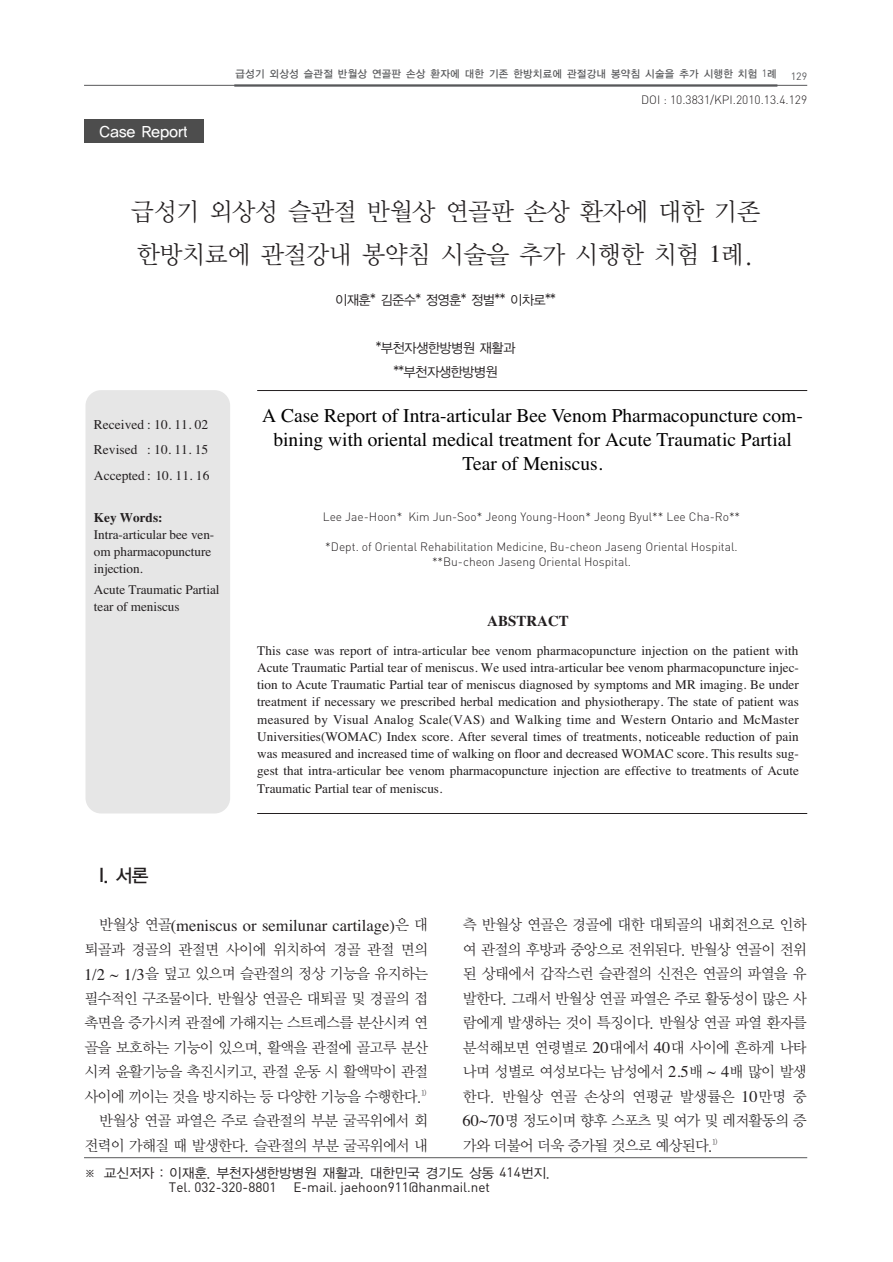
<style>
.page{position:relative;width:893px;height:1262px;background:#fff}
.page>*{position:absolute;margin:0;border:0;box-sizing:border-box;transform-origin:0 0}
.t1{font:25.05px/43.5px "Y Mj O32";letter-spacing:-.075em;color:#231f20}
.t2{font:19.5px/24px "Times";color:#000;text-align:center}
.t3{font:18.45px "YGO13";color:#231f20}
.t4{font:16.5px "Times";color:#231f20}
.t5{font:15px/24.5px "Y Mj O12";letter-spacing:-.105em;color:#231f20;text-align:right}
.t6{font:15px "YGO33";letter-spacing:-.075em;color:#fff}
.t7{font:700 15px "Times";color:#231f20}
.t8{font:13.5px/25.5px "Times";color:#231f20;text-align:justify}
.t9{font:13.5px "DIN";color:#231f20}
.t10{font:13.5px/24px "YGO12";letter-spacing:-.11em;color:#231f20;text-align:center}
.t11{font:13.5px "YGO12";letter-spacing:-.07em;color:#231f20}
.t12{font:13.2px/17.2px "Times";letter-spacing:-.005em;color:#231f20}
.t13{font:700 13.2px "Times";color:#231f20}
.t14{font:300 12px/15px "DIN";color:#231f20;text-align:center}
.t15{font:10.5px "YGO13";letter-spacing:-.035em;color:#57585a}
.t16{font:10.5px "DIN";color:#57585a}
.s1{font-family:"DIN"}
.s2{font-family:"Times"}
.s3{font-family:"DIN";font-weight:500;font-size:19.95px}
.s4{font-family:"Y Mj O12";font-size:15px}
.s5{font-family:"Times";font-size:16.5px}
.s6{font-size:12px}
</style>
<div class="page">
<hr style="left:84px;top:1157px;width:723px;height:1px;background:#57585a">
<hr style="left:84px;top:85px;width:723px;height:1px;background:#57585a">
<hr style="left:234px;top:84px;width:543px;height:3px;background:#57585a">
<div style="left:85px;top:390px;width:145px;height:423px;background:#e6e6e6;border-radius:16px"></div>
<div style="left:84px;top:120px;width:119px;height:23px;background:#4d4d4d"></div>
<hr style="left:257px;top:390px;width:550px;height:1px;background:#231f20">
<hr style="left:257px;top:813px;width:550px;height:1px;background:#231f20">
<p class="t15" style="left:235px;top:69px;width:543px">급성기 외상성 슬관절 반월상 연골판 손상 환자에 대한 기존 한방치료에 관절강내 봉약침 시술을 추가 시행한 치험 <span class="s1">1</span>례</p>
<p class="t16" style="left:790px;top:72px;width:18px">129</p>
<p class="t6" style="left:99px;top:125px;width:91px">Case Report</p>
<p class="t14" style="left:641px;top:93px;width:168px">DOI : 10.3831/KPI.2010.13.4.129</p>
<h1 class="t1" style="left:130px;top:191px;width:632px">급성기 외상성 슬관절 반월상 연골판 손상 환자에 대한 기존 한방치료에 관절강내 봉약침 시술을 추가 시행한 치험 <span class="s2">1</span>례.</h1>
<p class="t8" style="left:94px;top:413px;width:117px">Received : 10. 11. 02<br>Revised : 10. 11. 15<br>Accepted : 10. 11. 16</p>
<p class="t13" style="left:94px;top:512px;width:70px">Key Words:</p>
<p class="t12" style="left:94px;top:527px;width:122px">Intra-articular bee ven&shy;om pharmacopuncture injection.</p>
<p class="t12" style="left:94px;top:582px;width:127px">Acute Traumatic Partial tear of meniscus</p>
<p class="t10" style="left:335px;top:288px;width:223px">이재훈* 김준수* 정영훈* 정벌** 이차로**</p>
<p class="t10" style="left:375px;top:336px;width:142px">*부천자생한방병원 재활과 **부천자생한방병원</p>
<h2 class="t2" style="left:262px;top:405px;width:542px">A Case Report of Intra-articular Bee Venom Pharmacopuncture com&shy;bining with oriental medical treatment for Acute Traumatic Partial<br>Tear of Meniscus.</h2>
<p class="t14" style="left:323px;top:511px;width:419px">Lee Jae-Hoon* Kim Jun-Soo* Jeong Young-Hoon* Jeong Byul** Lee Cha-Ro**</p>
<p class="t14" style="left:325px;top:541px;width:414px">*Dept. of Oriental Rehabilitation Medicine, Bu-cheon Jaseng Oriental Hospital. **Bu-cheon Jaseng Oriental Hospital.</p>
<p class="t7" style="left:487px;top:615px;width:83px">ABSTRACT</p>
<p class="t12" style="left:257px;top:642px;width:543px;text-align:justify">This case was report of intra-articular bee venom pharmacopuncture injection on the patient with Acute Traumatic Partial tear of meniscus. We used intra-articular bee venom pharmacopuncture injec&shy;tion to Acute Traumatic Partial tear of meniscus diagnosed by symptoms and MR imaging. Be under treatment if necessary we prescribed herbal medication and physiotherapy. The state of patient was measured by Visual Analog Scale(VAS) and Walking time and Western Ontario and McMaster Universities(WOMAC) Index score. After several times of treatments, noticeable reduction of pain was measured and increased time of walking on floor and decreased WOMAC score. This results sug&shy;gest that intra-articular bee venom pharmacopuncture injection are effective to treatments of Acute Traumatic Partial tear of meniscus.</p>
<h3 class="t3" style="left:99px;top:866px;width:52px"><span class="s3">I</span>. 서론</h3>
<p class="t4" style="left:99px;top:919px;width:331px"><span class="s4">반월상 연골</span>(meniscus or semilunar cartilage)<span class="s4">은 대</span></p>
<p class="t5" style="left:84px;top:938px;width:346px">퇴골과 경골의 관절면 사이에 위치하여 경골 관절 면의<br><span class="s5">1/2 ~ 1/3</span>을 덮고 있으며 슬관절의 정상 기능을 유지하는 필수적인 구조물이다. 반월상 연골은 대퇴골 및 경골의 접 촉면을 증가시켜 관절에 가해지는 스트레스를 분산시켜 연 골을 보호하는 기능이 있으며, 활액을 관절에 골고루 분산 시켜 윤활기능을 촉진시키고, 관절 운동 시 활액막이 관절 사이에 끼이는 것을 방지하는 등 다양한 기능을 수행한다.<sup>1) </sup>반월상 연골 파열은 주로 슬관절의 부분 굴곡위에서 회 전력이 가해질 때 발생한다. 슬관절의 부분 굴곡위에서 내</p>
<p class="t5" style="left:462px;top:913px;width:346px;text-align:justify">측 반월상 연골은 경골에 대한 대퇴골의 내회전으로 인하 여 관절의 후방과 중앙으로 전위된다. 반월상 연골이 전위 된 상태에서 갑작스런 슬관절의 신전은 연골의 파열을 유 발한다. 그래서 반월상 연골 파열은 주로 활동성이 많은 사 람에게 발생하는 것이 특징이다. 반월상 연골 파열 환자를 분석해보면 연령별로 <span class="s5">20</span>대에서 <span class="s5">40</span>대 사이에 흔하게 나타 나며 성별로 여성보다는 남성에서 <span class="s5">2.5</span>배 <span class="s5">~ 4</span>배 많이 발생 한다. 반월상 연골 손상의 연평균 발생률은 <span class="s5">10</span>만명 중 <span class="s5">60~70</span>명 정도이며 향후 스포츠 및 여가 및 레저활동의 증 가와 더불어 더욱 증가될 것으로 예상된다.<sup>1)</sup></p>
<p class="t11" style="left:84px;top:1166px;width:467px"><span class="s6">※</span> 교신저자 : 이재훈. 부천자생한방병원 재활과. 대한민국 경기도 상동 <span class="s1">414</span>번지.</p>
<p class="t9" style="left:169px;top:1182px;width:322px">Tel. 032-320-8801 E-mail. jaehoon911@hanmail.net</p>
</div>
